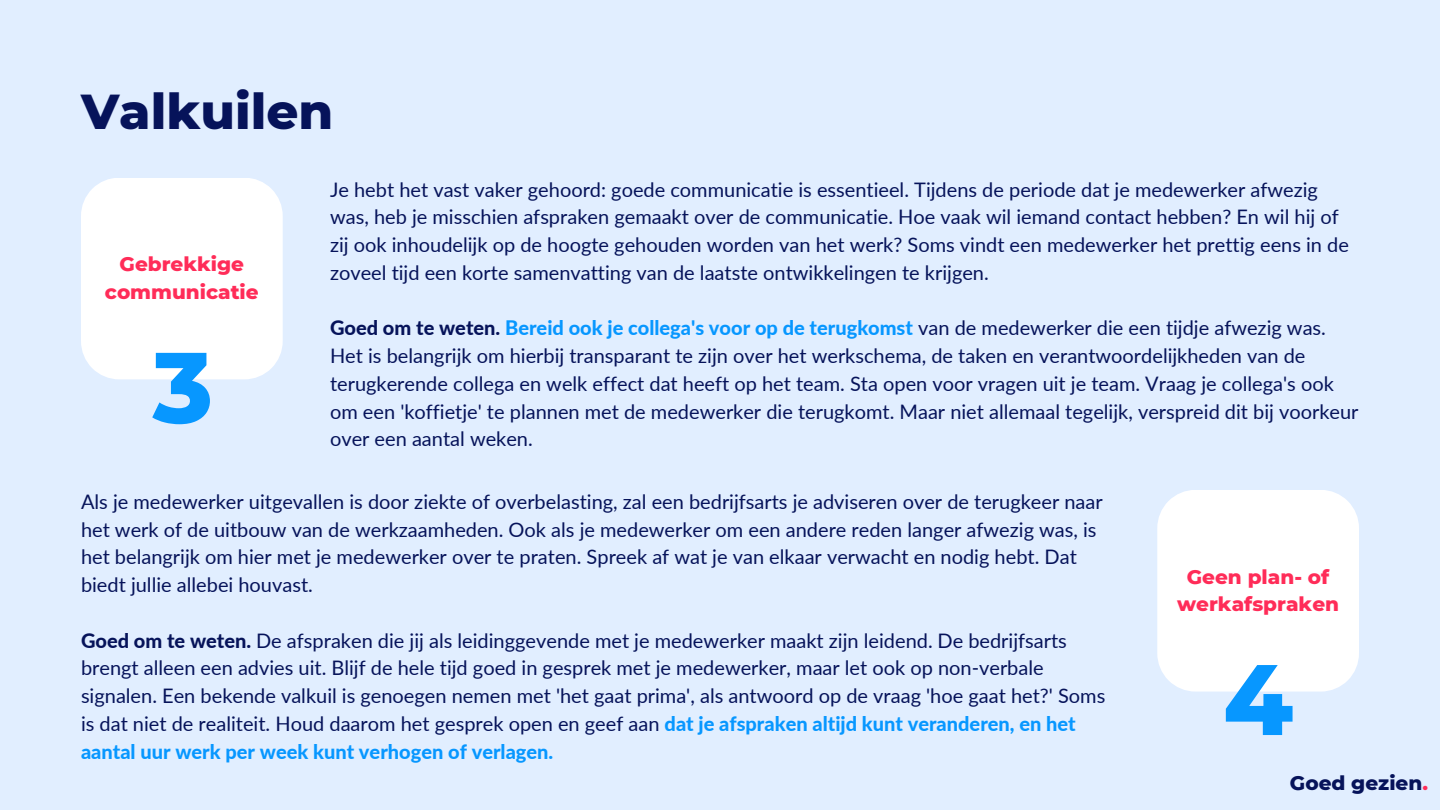
<style>
.page{position:relative;width:1440px;height:810px;background:#e1eeff}
.page>*{position:absolute;margin:0;border:0;box-sizing:border-box;transform-origin:0 0}
.t1{font:800 100px "Montserrat";color:#0797ff}
.t2{font:800 50px "Montserrat";color:#06135a}
.t3{font:20px/27.8px "Lato";color:#06135a}
.t4{font:800 20px/27.8px "Montserrat";color:#ff2c58;text-align:center}
.t5{font:800 20px "Montserrat";color:#06135a}
.s1{font-weight:800}
.s2{font-weight:800;color:#0797ff}
.s3{color:#ff2c58}
</style>
<div class="page">
<div style="left:81px;top:178px;width:202px;height:201px;background:#fff"></div>
<div style="left:1157px;top:490px;width:202px;height:202px;background:#fff"></div>
<h2 class="t2" style="left:81px;top:81px;width:254px">Valkuilen</h2>
<p class="t4" style="left:105px;top:250px;width:155px">Gebrekkige communicatie</p>
<h1 class="t1" style="left:153px;top:326px;width:62px">3</h1>
<p class="t3" style="left:330px;top:175px;width:1020px">Je hebt het vast vaker gehoord: goede communicatie is essentieel. Tijdens de periode dat je medewerker afwezig was, heb je misschien afspraken gemaakt over de communicatie. Hoe vaak wil iemand contact hebben? En wil hij of zij ook inhoudelijk op de hoogte gehouden worden van het werk? Soms vindt een medewerker het prettig eens in de zoveel tijd een korte samenvatting van de laatste ontwikkelingen te krijgen.</p>
<p class="t3" style="left:330px;top:314px;width:1030px"><span class="s1">Goed om te weten.</span> <span class="s2">Bereid ook je collega's voor op de terugkomst</span> van de medewerker die een tijdje afwezig was.<br>Het is belangrijk om hierbij transparant te zijn over het werkschema, de taken en verantwoordelijkheden van de terugkerende collega en welk effect dat heeft op het team. Sta open voor vragen uit je team. Vraag je collega's ook om een 'koffietje' te plannen met de medewerker die terugkomt. Maar niet allemaal tegelijk, verspreid dit bij voorkeur over een aantal weken.</p>
<p class="t3" style="left:81px;top:487px;width:1023px">Als je medewerker uitgevallen is door ziekte of overbelasting, zal een bedrijfsarts je adviseren over de terugkeer naar het werk of de uitbouw van de werkzaamheden. Ook als je medewerker om een andere reden langer afwezig was, is het belangrijk om hier met je medewerker over te praten. Spreek af wat je van elkaar verwacht en nodig hebt. Dat biedt jullie allebei houvast.</p>
<p class="t3" style="left:81px;top:626px;width:1026px"><span class="s1">Goed om te weten.</span> De afspraken die jij als leidinggevende met je medewerker maakt zijn leidend. De bedrijfsarts brengt alleen een advies uit. Blijf de hele tijd goed in gesprek met je medewerker, maar let ook op non-verbale signalen. Een bekende valkuil is genoegen nemen met 'het gaat prima', als antwoord op de vraag 'hoe gaat het?' Soms is dat niet de realiteit. Houd daarom het gesprek open en geef aan <span class="s2">dat je afspraken altijd kunt veranderen, en het aantal uur werk per week kunt verhogen of verlagen.</span></p>
<p class="t4" style="left:1177px;top:563px;width:163px">Geen plan- of werkafspraken</p>
<h1 class="t1" style="left:1223px;top:638px;width:71px">4</h1>
<p class="t5" style="left:1290px;top:770px;width:140px">Goed gezien<span class="s3">.</span></p>
</div>
